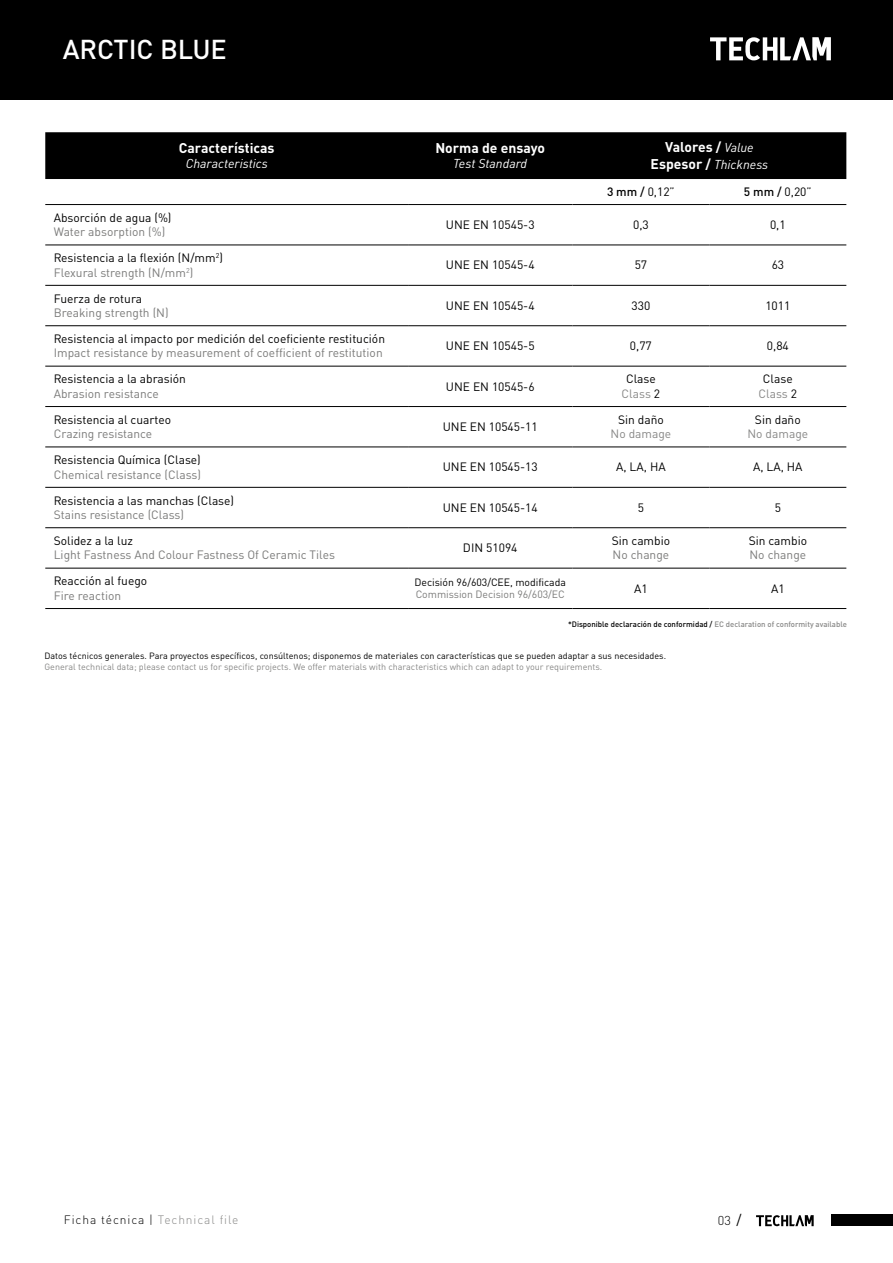
<style>
.page{position:relative;width:893px;height:1263px;background:#fff}
.page>*{position:absolute;margin:0;border:0;box-sizing:border-box;transform-origin:0 0}
.t1{font:500 27px "DIN Pro";color:#fff}
.t2{font:700 13.95px "DIN Pro";color:#fff}
.t3{font:italic 12.75px "DIN Pro";color:#fff}
.t4{font:300 12.75px "DIN Pro";color:#000}
.t5{font:12px/14.4px "DIN Pro";color:#000;text-align:center}
.t6{font:12px "DIN Pro";color:#7b7b7a}
.t7{font:300 12px "DIN Pro";letter-spacing:.075em;color:#000}
.t8{font:12px "DIN Pro";color:#878786}
.t9{font:10.5px "DIN Pro";letter-spacing:-.005em;color:#000}
.t10{font:10.5px "DIN Pro";letter-spacing:-.005em;color:#7b7b7a}
.t11{font:9px "DIN Pro";color:#000}
.t12{font:9px "DIN Pro";color:#878786}
.t13{font:500 7.8px "DIN Pro";color:#000}
.s1{font-size:13.5px}
.s2{font-weight:400;font-style:italic;font-size:12.75px}
.s3{font-weight:700;font-style:normal;font-size:13.95px}
.s4{font-weight:700;font-style:normal;font-size:13.5px}
.s5{font-weight:500}
.s6{color:#7b7b7a}
.s7{color:#878786}
.s8{font-weight:400;font-size:14.25px}
</style>
<div class="page">
<div style="left:0;top:0;width:893px;height:100px;background:#000"></div>
<div style="left:45px;top:132px;width:801px;height:47px;background:#000"></div>
<hr style="left:45px;top:204px;width:363px;height:1px;background:#000">
<hr style="left:408px;top:204px;width:164px;height:1px;background:#000">
<hr style="left:572px;top:204px;width:137px;height:1px;background:#000">
<hr style="left:709px;top:204px;width:137px;height:1px;background:#000">
<hr style="left:45px;top:245px;width:363px;height:1px;background:#000">
<hr style="left:408px;top:245px;width:164px;height:1px;background:#000">
<hr style="left:572px;top:245px;width:137px;height:1px;background:#000">
<hr style="left:709px;top:245px;width:137px;height:1px;background:#000">
<hr style="left:45px;top:285px;width:363px;height:1px;background:#000">
<hr style="left:408px;top:285px;width:164px;height:1px;background:#000">
<hr style="left:572px;top:285px;width:137px;height:1px;background:#000">
<hr style="left:709px;top:285px;width:137px;height:1px;background:#000">
<hr style="left:45px;top:325px;width:363px;height:1px;background:#000">
<hr style="left:408px;top:325px;width:164px;height:1px;background:#000">
<hr style="left:572px;top:325px;width:137px;height:1px;background:#000">
<hr style="left:709px;top:325px;width:137px;height:1px;background:#000">
<hr style="left:45px;top:366px;width:363px;height:1px;background:#000">
<hr style="left:408px;top:366px;width:164px;height:1px;background:#000">
<hr style="left:572px;top:366px;width:137px;height:1px;background:#000">
<hr style="left:709px;top:366px;width:137px;height:1px;background:#000">
<hr style="left:45px;top:406px;width:363px;height:1px;background:#000">
<hr style="left:408px;top:406px;width:164px;height:1px;background:#000">
<hr style="left:572px;top:406px;width:137px;height:1px;background:#000">
<hr style="left:709px;top:406px;width:137px;height:1px;background:#000">
<hr style="left:45px;top:447px;width:363px;height:1px;background:#000">
<hr style="left:408px;top:447px;width:164px;height:1px;background:#000">
<hr style="left:572px;top:447px;width:137px;height:1px;background:#000">
<hr style="left:709px;top:447px;width:137px;height:1px;background:#000">
<hr style="left:45px;top:487px;width:363px;height:1px;background:#000">
<hr style="left:408px;top:487px;width:164px;height:1px;background:#000">
<hr style="left:572px;top:487px;width:137px;height:1px;background:#000">
<hr style="left:709px;top:487px;width:137px;height:1px;background:#000">
<hr style="left:45px;top:527px;width:363px;height:1px;background:#000">
<hr style="left:408px;top:527px;width:164px;height:1px;background:#000">
<hr style="left:572px;top:527px;width:137px;height:1px;background:#000">
<hr style="left:709px;top:527px;width:137px;height:1px;background:#000">
<hr style="left:45px;top:568px;width:363px;height:1px;background:#000">
<hr style="left:408px;top:568px;width:164px;height:1px;background:#000">
<hr style="left:572px;top:568px;width:137px;height:1px;background:#000">
<hr style="left:709px;top:568px;width:137px;height:1px;background:#000">
<hr style="left:45px;top:608px;width:363px;height:1px;background:#000">
<hr style="left:408px;top:608px;width:164px;height:1px;background:#000">
<hr style="left:572px;top:608px;width:137px;height:1px;background:#000">
<hr style="left:709px;top:608px;width:137px;height:1px;background:#000">
<div style="left:831px;top:1215px;width:62px;height:11px;background:#000"></div>
<svg style="left:710px;top:37px;width:121px;height:23px"></svg>
<svg style="left:756px;top:1215px;width:58px;height:11px"></svg>
<h1 class="t1" style="left:63px;top:28px;width:166px">ARCTIC BLUE</h1>
<p class="t2" style="left:179px;top:136px;width:97px">Características</p>
<p class="t3" style="left:186px;top:154px;width:83px">Characteristics</p>
<p class="t5" style="left:54px;top:209px;width:119px">Absorción de agua (%)</p>
<p class="t6" style="left:54px;top:222px;width:113px">Water absorption (%)</p>
<p class="t2" style="left:435px;top:136px;width:111px">Norma de ensayo</p>
<p class="t3" style="left:453px;top:154px;width:75px">Test Standard</p>
<p class="t2" style="left:665px;top:136px;width:90px">Valores <span class="s1">/</span> <span class="s2">Value</span></p>
<p class="t3" style="left:651px;top:154px;width:119px"><span class="s3">Espesor</span> <span class="s4">/</span> Thickness</p>
<p class="t5" style="left:607px;top:183px;width:69px"><span class="s5">3 mm /</span> 0,12”</p>
<p class="t5" style="left:744px;top:183px;width:69px"><span class="s5">5 mm /</span> 0,20”</p>
<p class="t5" style="left:446px;top:216px;width:90px">UNE EN 10545-3</p>
<p class="t5" style="left:633px;top:216px;width:17px">0,3</p>
<p class="t5" style="left:770px;top:216px;width:17px">0,1</p>
<p class="t5" style="left:54px;top:249px;width:171px;text-align:left">Resistencia a la flexión (N/mm<sup>2</sup>)<br><span class="s6">Flexural strength (N/mm</span><sup>2</sup><span class="s6">)</span></p>
<p class="t5" style="left:446px;top:257px;width:90px">UNE EN 10545-4</p>
<p class="t5" style="left:635px;top:257px;width:14px">57</p>
<p class="t5" style="left:772px;top:257px;width:14px">63</p>
<p class="t5" style="left:54px;top:290px;width:90px">Fuerza de rotura</p>
<p class="t6" style="left:54px;top:303px;width:116px">Breaking strength (N)</p>
<p class="t5" style="left:446px;top:297px;width:90px">UNE EN 10545-4</p>
<p class="t5" style="left:631px;top:297px;width:20px">330</p>
<p class="t5" style="left:765px;top:297px;width:27px">1011</p>
<p class="t5" style="left:54px;top:330px;width:333px">Resistencia al impacto por medición del coeficiente restitución</p>
<p class="t6" style="left:54px;top:344px;width:330px">Impact resistance by measurement of coefficient of restitution</p>
<p class="t5" style="left:54px;top:371px;width:134px">Resistencia a la abrasión</p>
<p class="t6" style="left:54px;top:384px;width:107px">Abrasion resistance</p>
<p class="t5" style="left:54px;top:411px;width:119px">Resistencia al cuarteo</p>
<p class="t6" style="left:54px;top:424px;width:100px">Crazing resistance</p>
<p class="t5" style="left:54px;top:451px;width:149px">Resistencia Química (Clase)</p>
<p class="t6" style="left:54px;top:465px;width:149px">Chemical resistance (Class)</p>
<p class="t5" style="left:54px;top:492px;width:182px">Resistencia a las manchas (Clase)</p>
<p class="t6" style="left:54px;top:505px;width:132px">Stains resistance (Class)</p>
<p class="t5" style="left:54px;top:532px;width:81px">Solidez a la luz</p>
<p class="t6" style="left:54px;top:546px;width:283px">Light Fastness And Colour Fastness Of Ceramic Tiles</p>
<p class="t5" style="left:54px;top:573px;width:95px">Reacción al fuego</p>
<p class="t6" style="left:54px;top:586px;width:69px">Fire reaction</p>
<p class="t5" style="left:446px;top:337px;width:90px">UNE EN 10545-5</p>
<p class="t5" style="left:630px;top:337px;width:23px">0,77</p>
<p class="t5" style="left:767px;top:337px;width:23px">0,84</p>
<p class="t5" style="left:446px;top:378px;width:90px">UNE EN 10545-6</p>
<p class="t5" style="left:622px;top:371px;width:40px">Clase<br><span class="s7">Class</span> 2</p>
<p class="t5" style="left:759px;top:371px;width:40px">Clase<br><span class="s7">Class</span> 2</p>
<p class="t5" style="left:443px;top:418px;width:97px">UNE EN 10545-11</p>
<p class="t5" style="left:618px;top:411px;width:47px">Sin daño</p>
<p class="t8" style="left:611px;top:424px;width:62px">No damage</p>
<p class="t5" style="left:755px;top:411px;width:47px">Sin daño</p>
<p class="t8" style="left:747px;top:424px;width:62px">No damage</p>
<p class="t5" style="left:443px;top:459px;width:97px">UNE EN 10545-13</p>
<p class="t5" style="left:616px;top:459px;width:51px">A, LA, HA</p>
<p class="t5" style="left:753px;top:459px;width:51px">A, LA, HA</p>
<p class="t5" style="left:443px;top:499px;width:97px">UNE EN 10545-14</p>
<p class="t5" style="left:638px;top:499px;width:8px">5</p>
<p class="t5" style="left:775px;top:499px;width:8px">5</p>
<p class="t5" style="left:463px;top:539px;width:56px">DIN 51094</p>
<p class="t9" style="left:415px;top:574px;width:153px">Decisión 96/603/CEE, modificada</p>
<p class="t10" style="left:416px;top:586px;width:151px">Commission Decision 96/603/EC</p>
<p class="t5" style="left:612px;top:532px;width:60px">Sin cambio</p>
<p class="t6" style="left:613px;top:546px;width:58px">No change</p>
<p class="t5" style="left:749px;top:532px;width:60px">Sin cambio</p>
<p class="t6" style="left:749px;top:546px;width:58px">No change</p>
<p class="t5" style="left:634px;top:580px;width:15px">A1</p>
<p class="t5" style="left:771px;top:580px;width:15px">A1</p>
<p class="t13" style="left:568px;top:617px;width:280px">*Disponible declaración de conformidad / <span class="s7">EC declaration of conformity available</span></p>
<p class="t11" style="left:44px;top:648px;width:623px">Datos técnicos generales. Para proyectos específicos, consúltenos; disponemos de materiales con características que se pueden adaptar a sus necesidades.</p>
<p class="t12" style="left:44px;top:659px;width:559px">General technical data; please contact us for specific projects. We offer materials with characteristics which can adapt to your requirements.</p>
<p class="t7" style="left:64px;top:1210px;width:176px">Ficha técnica | <span class="s7">Technical file</span></p>
<p class="t4" style="left:718px;top:1210px;width:25px">03 <span class="s8">/</span></p>
</div>
